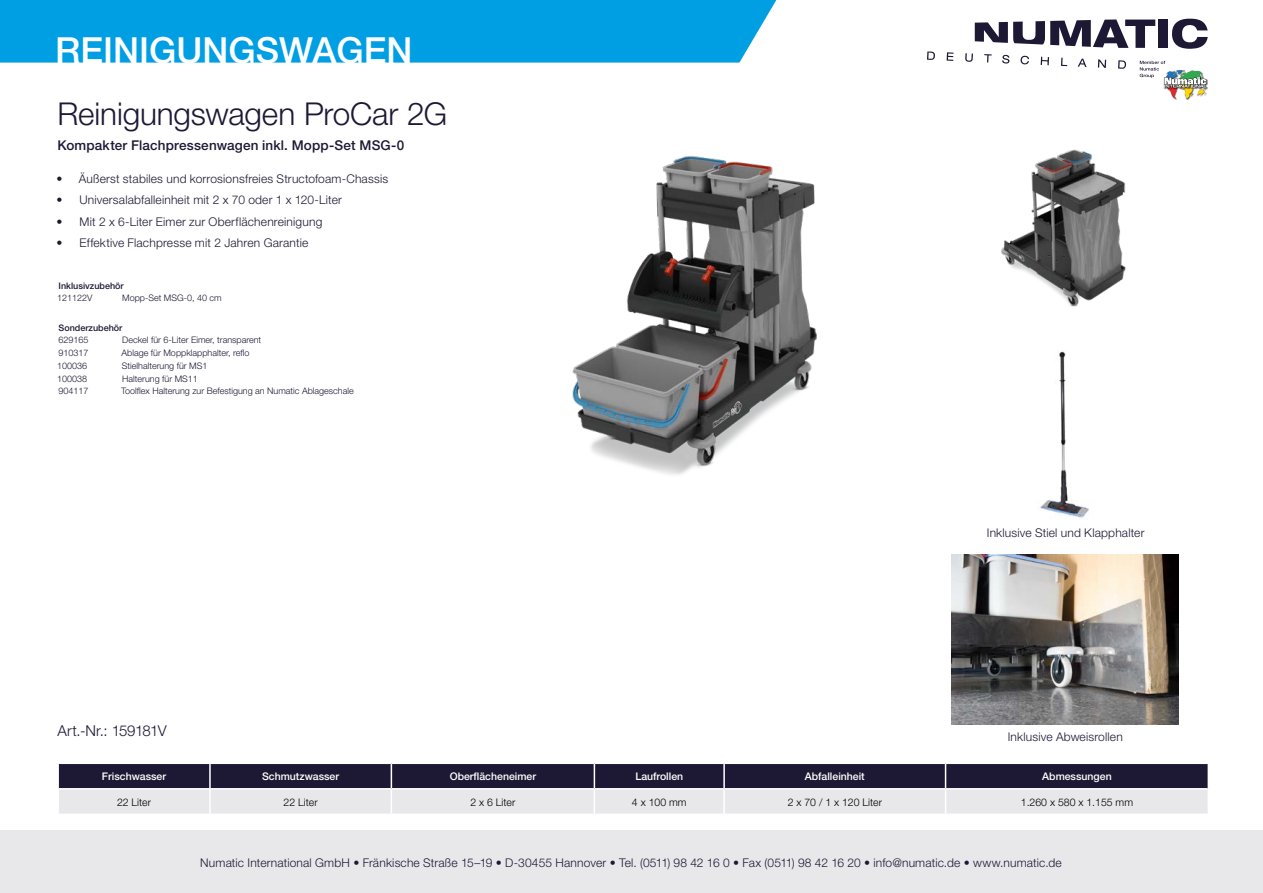
<style>
.page{position:relative;width:1263px;height:893px;background:#fff}
.page>*{position:absolute;margin:0;border:0;box-sizing:border-box;transform-origin:0 0}
.t1{font:500 36px "Helvetica Neue";color:#fff}
.Titel{font:300 31.5px "Helvetica Neue";letter-spacing:-.005em;color:#1d1934}
.t2{font:300 15px "Helvetica Neue";letter-spacing:-.035em;color:#1d1934}
.Titel-2{font:500 13.5px "Helvetica Neue";letter-spacing:.01em;color:#1d1934}
.Produktbezeichnung{font:300 12px "Helvetica Neue";letter-spacing:.015em;color:#1d1934}
.t3{font:500 10.5px "Helvetica Neue";color:#fff}
.t4{font:300 10.5px "Helvetica Neue";color:#000}
.tabelle_text{font:300 9px "Helvetica Neue";color:#1d1934}
.tabelle_artnr{font:300 9px "Helvetica Neue";color:#1d1934}
.tabelle_artnr-2{font:500 9px "Helvetica Neue";color:#1d1934}
</style>
<div class="page">
<svg style="left:927px;top:52px;width:8px;height:8px"></svg>
<svg style="left:947px;top:52px;width:6px;height:9px"></svg>
<svg style="left:965px;top:19px;width:243px;height:80px"></svg>
<div style="left:0;top:831px;width:1263px;height:62px;background:#e8e8eb"></div>
<div style="left:0;top:0;width:776px;height:63px;background:#009fe3"></div>
<svg style="left:58px;top:763px;width:1150px;height:51px;background:#8a8896"></svg>
<img style="left:1040px;top:351px;width:49px;height:167px">
<img style="left:952px;top:554px;width:227px;height:170px">
<img style="left:1001px;top:149px;width:125px;height:158px">
<img style="left:572px;top:155px;width:245px;height:320px">
<p class="t1" style="left:55px;top:29px;width:359px">REINIGUNGSWAGEN</p>
<p class="Titel" style="left:57px;top:94px;width:391px">Reinigungswagen ProCar 2G</p>
<p class="Titel-2" style="left:57px;top:138px;width:348px">Kompakter Flachpressenwagen inkl. Mopp-Set MSG-0</p>
<p class="Produktbezeichnung" style="left:57px;top:171px;width:333px">• Äußerst stabiles und korrosionsfreies Structofoam-Chassis</p>
<p class="Produktbezeichnung" style="left:57px;top:193px;width:287px">• Universalabfalleinheit mit 2 x 70 oder 1 x 120-Liter</p>
<p class="Produktbezeichnung" style="left:57px;top:214px;width:267px">• Mit 2 x 6-Liter Eimer zur Oberflächenreinigung</p>
<p class="Produktbezeichnung" style="left:57px;top:236px;width:253px">• Effektive Flachpresse mit 2 Jahren Garantie</p>
<p class="tabelle_artnr-2" style="left:59px;top:280px;width:67px">Inklusivzubehör</p>
<p class="tabelle_artnr" style="left:57px;top:292px;width:37px">121122V</p>
<p class="tabelle_text" style="left:122px;top:292px;width:101px">Mopp-Set MSG-0, 40 cm</p>
<p class="tabelle_artnr-2" style="left:58px;top:323px;width:65px">Sonderzubehör</p>
<p class="tabelle_artnr" style="left:58px;top:335px;width:32px">629165</p>
<p class="tabelle_text" style="left:122px;top:335px;width:141px">Deckel für 6-Liter Eimer, transparent</p>
<p class="tabelle_artnr" style="left:58px;top:347px;width:32px">910317</p>
<p class="tabelle_text" style="left:122px;top:347px;width:129px">Ablage für Moppklapphalter, reflo</p>
<p class="tabelle_artnr" style="left:57px;top:360px;width:32px">100036</p>
<p class="tabelle_text" style="left:122px;top:360px;width:87px">Stielhalterung für MS1</p>
<p class="tabelle_artnr" style="left:57px;top:373px;width:32px">100038</p>
<p class="tabelle_text" style="left:122px;top:373px;width:77px">Halterung für MS11</p>
<p class="tabelle_artnr" style="left:58px;top:386px;width:32px">904117</p>
<p class="tabelle_text" style="left:121px;top:386px;width:234px">Toolflex Halterung zur Befestigung an Numatic Ablageschale</p>
<p class="t2" style="left:57px;top:722px;width:111px">Art.-Nr.: 159181V</p>
<p class="Produktbezeichnung" style="left:987px;top:525px;width:159px">Inklusive Stiel und Klapphalter</p>
<p class="Produktbezeichnung" style="left:1008px;top:730px;width:116px">Inklusive Abweisrollen</p>
<p class="t3" style="left:102px;top:770px;width:66px">Frischwasser</p>
<p class="t3" style="left:262px;top:770px;width:79px">Schmutzwasser</p>
<p class="t3" style="left:450px;top:770px;width:88px">Oberflächeneimer</p>
<p class="t3" style="left:635px;top:770px;width:49px">Laufrollen</p>
<p class="t3" style="left:805px;top:770px;width:61px">Abfalleinheit</p>
<p class="t3" style="left:1042px;top:770px;width:71px">Abmessungen</p>
<p class="t4" style="left:117px;top:795px;width:36px">22 Liter</p>
<p class="t4" style="left:284px;top:795px;width:36px">22 Liter</p>
<p class="t4" style="left:470px;top:795px;width:46px">2 x 6 Liter</p>
<p class="t4" style="left:632px;top:795px;width:56px">4 x 100 mm</p>
<p class="t4" style="left:788px;top:795px;width:96px">2 x 70 / 1 x 120 Liter</p>
<p class="t4" style="left:1021px;top:795px;width:114px">1.260 x 580 x 1.155 mm</p>
<p class="Produktbezeichnung" style="left:200px;top:855px;width:863px">Numatic International GmbH • Fränkische Straße 15–19 • D-30455 Hannover • Tel. (0511) 98 42 16 0 • Fax (0511) 98 42 16 20 • info@numatic.de • www.numatic.de</p>
</div>
